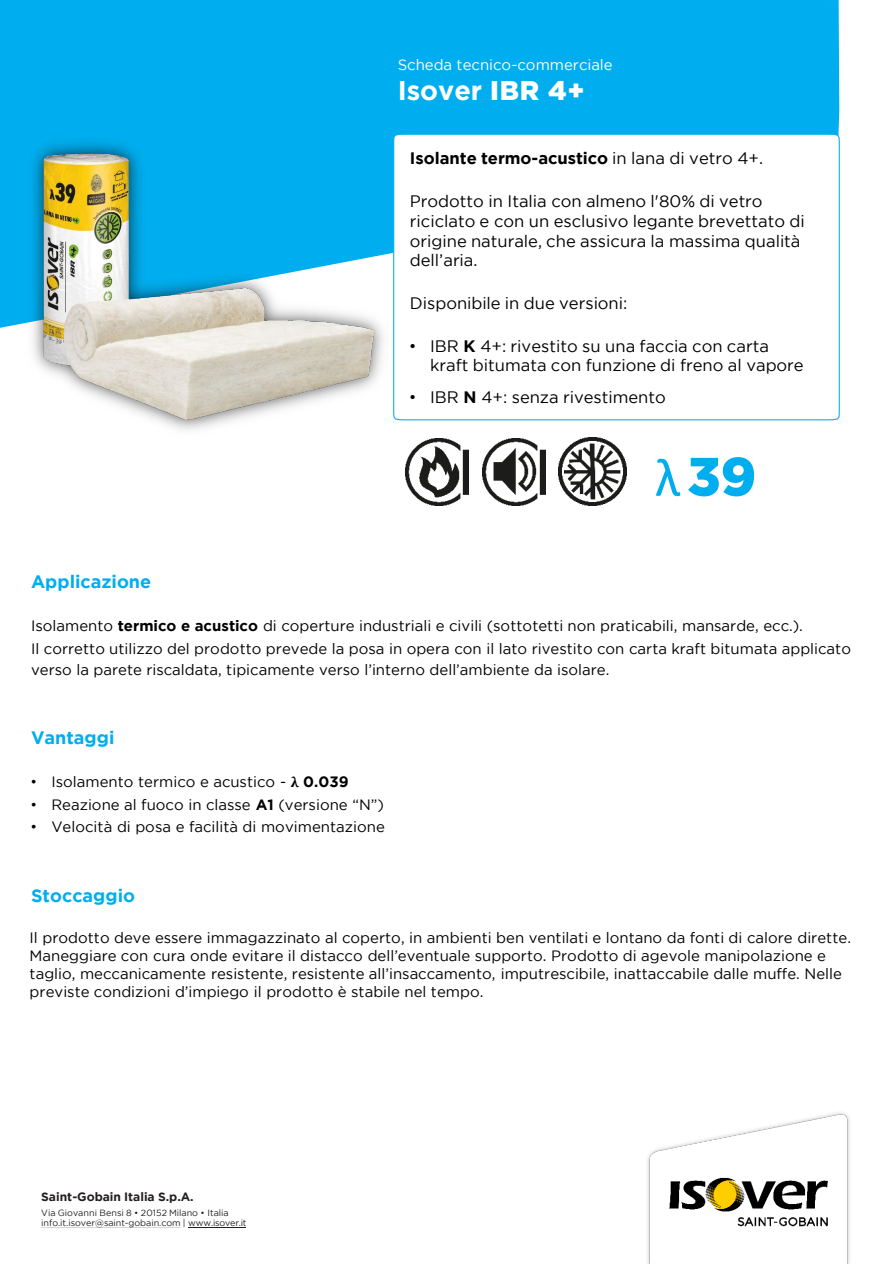
<style>
.page{position:relative;width:893px;height:1264px;background:#fff}
.page>*{position:absolute;margin:0;border:0;box-sizing:border-box;transform-origin:0 0}
.t1{font:900 54px "Gotham";color:#00aeef}
.t2{font:700 27px "Gotham";color:#fff}
.t3{font:700 18px "Gotham";color:#00aeef}
.t4{font:16.5px/19.8px "Gotham";color:#000}
.t5{font:700 16.5px "Gotham";letter-spacing:-.005em;color:#000}
.t6{font:15px/18px "Gotham";color:#000}
.t7{font:15px "Gotham";color:#fff}
.t8{font:700 12px "Gotham";color:#231f20}
.t9{font:9px/10.8px "Gotham";letter-spacing:-.005em;color:#231f20}
.s1{font-weight:900}
.s2{font-weight:400}
.s3{font-family:"Arial"}
.s4{font-weight:700}
.s5{font-family:"Calibri";font-weight:400}
.s6{font-family:"Cambria";font-weight:700}
</style>
<div class="page">
<div style="left:0;top:0;width:839px;height:328px;background:#00aeef"></div>
<svg style="left:402px;top:133px;width:438px;height:288px"></svg>
<img style="left:558px;top:437px;width:68px;height:68px">
<img style="left:482px;top:438px;width:63px;height:68px">
<img style="left:405px;top:438px;width:63px;height:67px">
<svg style="left:41px;top:1227px;width:140px;height:1px"></svg>
<hr style="left:188px;top:1227px;width:58px;height:1px;background:#231f20">
<img style="left:647px;top:1112px;width:203px;height:151px">
<img style="left:11px;top:127px;width:391px;height:303px">
<img style="left:34px;top:150px;width:345px;height:276px">
<p class="t7" style="left:397px;top:56px;width:216px">Scheda tecnico-commerciale</p>
<p class="t2" style="left:397px;top:75px;width:188px">Isover <span class="s1">IBR 4+</span></p>
<p class="t5" style="left:410px;top:149px;width:355px">Isolante termo-acustico <span class="s2">in lana di vetro 4+.</span></p>
<p class="t4" style="left:410px;top:191px;width:396px">Prodotto in Italia con almeno l'80% di vetro riciclato e con un esclusivo legante brevettato di origine naturale, che assicura la massima qualità dell’aria.</p>
<p class="t4" style="left:410px;top:293px;width:219px">Disponibile in due versioni:</p>
<p class="t4" style="left:430px;top:335px;width:375px;text-indent:-20px"><span class="s3">•</span> IBR <span class="s4">K</span> 4+: rivestito su una faccia con carta kraft bitumata con funzione di freno al vapore</p>
<p class="t4" style="left:410px;top:387px;width:257px"><span class="s3">•</span> IBR <span class="s4">N</span> 4+: senza rivestimento</p>
<p class="t1" style="left:655px;top:445px;width:102px"><span class="s5">λ</span>39</p>
<p class="t3" style="left:31px;top:571px;width:121px">Applicazione</p>
<p class="t6" style="left:31px;top:616px;width:773px">Isolamento <span class="s4">termico e acustico</span> di coperture industriali e civili (sottotetti non praticabili, mansarde, ecc.).</p>
<p class="t6" style="left:31px;top:637px;width:821px;line-height:20.9px">Il corretto utilizzo del prodotto prevede la posa in opera con il lato rivestito con carta kraft bitumata applicato verso la parete riscaldata, tipicamente verso l’interno dell’ambiente da isolare.</p>
<p class="t3" style="left:31px;top:727px;width:85px">Vantaggi</p>
<p class="t6" style="left:31px;top:772px;width:319px"><span class="s3">•</span> Isolamento termico e acustico - <span class="s6">λ</span> <span class="s4">0.039</span></p>
<p class="t6" style="left:31px;top:794px;width:354px"><span class="s3">•</span> Reazione al fuoco in classe <span class="s4">A1</span> (versione “N”)</p>
<p class="t6" style="left:31px;top:817px;width:355px"><span class="s3">•</span> Velocità di posa e facilità di movimentazione</p>
<p class="t3" style="left:31px;top:884px;width:105px">Stoccaggio</p>
<p class="t6" style="left:30px;top:927px;width:822px">Il prodotto deve essere immagazzinato al coperto, in ambienti ben ventilati e lontano da fonti di calore dirette.</p>
<p class="t6" style="left:30px;top:946px;width:813px">Maneggiare con cura onde evitare il distacco dell’eventuale supporto. Prodotto di agevole manipolazione e taglio, meccanicamente resistente, resistente all’insaccamento, imputrescibile, inattaccabile dalle muffe. Nelle previste condizioni d’impiego il prodotto è stabile nel tempo.</p>
<p class="t8" style="left:41px;top:1189px;width:154px">Saint-Gobain Italia S.p.A.</p>
<p class="t9" style="left:41px;top:1206px;width:207px">Via Giovanni Bensi 8 • 20152 Milano • Italia info.it.isover@saint-gobain.com | www.isover.it</p>
</div>
